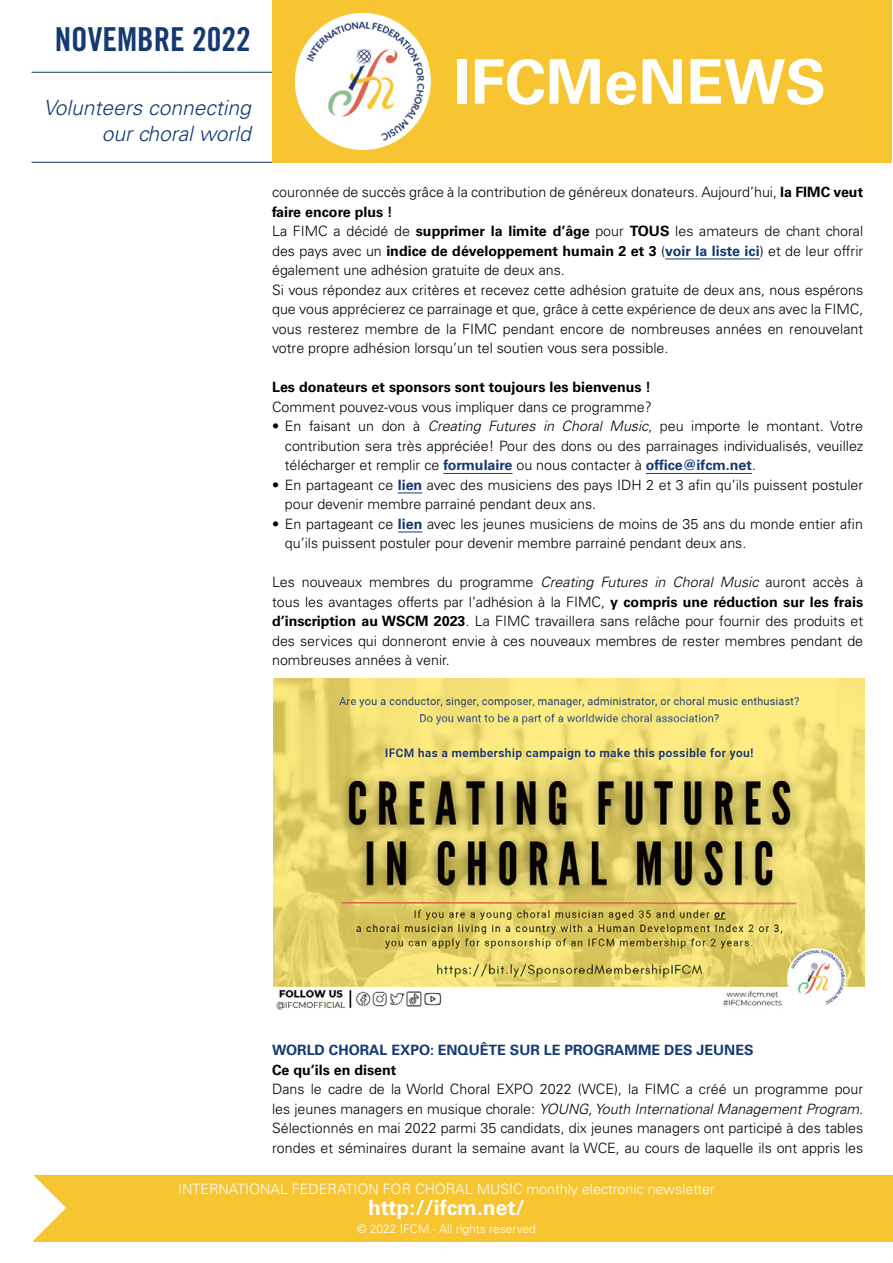
<style>
.page{position:relative;width:893px;height:1263px;background:#fff}
.page>*{position:absolute;margin:0;border:0;box-sizing:border-box;transform-origin:0 0}
.t1{font:700 61.5px "Univers LT Std";color:#fff}
.t2{font:33px "Trade Gothic LT Std Bd Cn 20";color:#153972}
.t3{font:italic 300 21px/25.2px "Univers LT Std";color:#153972;text-align:right}
.t4{font:700 21px "Univers LT Std";color:#fff}
.t5{font:300 14.25px/19.5px "Univers LT Std";color:#000}
.t6{font:300 14.25px "Univers LT Std";color:#fff}
.t7{font:700 14.25px "Univers LT Std";color:#000}
.t8{font:700 14.25px "Univers LT Std";color:#153972}
.t9{font:300 12px "Univers LT Std";color:#fff}
.s1{font-weight:700}
.s2{font-weight:700;color:#153972}
.s3{font-style:italic}
</style>
<div class="page">
<hr style="left:665px;top:259px;width:95px;height:1px;background:#153972">
<hr style="left:443px;top:473px;width:70px;height:1px;background:#153972">
<hr style="left:646px;top:473px;width:106px;height:1px;background:#153972">
<svg style="left:398px;top:493px;width:24px;height:1px"></svg>
<svg style="left:398px;top:532px;width:24px;height:1px"></svg>
<div style="left:33px;top:1176px;width:860px;height:66px;background:#f7c531"></div>
<svg style="left:33px;top:1175px;width:33px;height:66px"></svg>
<div style="left:272px;top:0;width:619px;height:163px;background:#f7c531"></div>
<img style="left:295px;top:13px;width:135px;height:136px">
<hr style="left:32px;top:72px;width:240px;height:1px;background:#153972">
<hr style="left:32px;top:162px;width:240px;height:1px;background:#153972">
<img style="left:274px;top:678px;width:591px;height:332px">
<h2 class="t2" style="left:55px;top:19px;width:198px">NOVEMBRE 2022</h2>
<h3 class="t3" style="left:44px;top:96px;width:209px">Volunteers connecting our choral world</h3>
<h1 class="t1" style="left:454px;top:46px;width:374px">IFCMeNEWS</h1>
<p class="t5" style="left:272px;top:183px;width:593px">couronnée de succès grâce à la contribution de généreux donateurs. Aujourd’hui, <span class="s1">la FIMC veut faire encore plus !<br></span>La FIMC a décidé de <span class="s1">supprimer la limite d’âge</span> pour <span class="s1">TOUS</span> les amateurs de chant choral des pays avec un <span class="s1">indice de développement humain 2 et 3</span> (<span class="s2">voir la liste ici</span>) et de leur offrir également une adhésion gratuite de deux ans.<br>Si vous répondez aux critères et recevez cette adhésion gratuite de deux ans, nous espérons que vous apprécierez ce parrainage et que, grâce à cette expérience de deux ans avec la FIMC, vous resterez membre de la FIMC pendant encore de nombreuses années en renouvelant votre propre adhésion lorsqu’un tel soutien vous sera possible.</p>
<p class="t7" style="left:272px;top:379px;width:380px">Les donateurs et sponsors sont toujours les bienvenus !</p>
<p class="t5" style="left:272px;top:397px;width:381px">Comment pouvez-vous vous impliquer dans ce programme?</p>
<p class="t5" style="left:285px;top:417px;width:580px;text-align:justify;text-indent:-13px">• En faisant un don à <span class="s3">Creating Futures in Choral Music</span>, peu importe le montant. Votre contribution sera très appréciée! Pour des dons ou des parrainages individualisés, veuillez télécharger et remplir ce <span class="s2">formulaire</span> ou nous contacter à <span class="s2">office@ifcm.net</span>.</p>
<p class="t5" style="left:285px;top:475px;width:580px;text-indent:-13px">• En partageant ce <span class="s2">lien</span> avec des musiciens des pays IDH 2 et 3 afin qu’ils puissent postuler pour devenir membre parrainé pendant deux ans.</p>
<p class="t5" style="left:285px;top:514px;width:580px;text-indent:-13px">• En partageant ce <span class="s2">lien</span> avec les jeunes musiciens de moins de 35 ans du monde entier afin qu’ils puissent postuler pour devenir membre parrainé pendant deux ans.</p>
<p class="t5" style="left:272px;top:573px;width:593px;text-align:justify">Les nouveaux membres du programme <span class="s3">Creating Futures in Choral Music</span> auront accès à tous les avantages offerts par l’adhésion à la FIMC, <span class="s1">y compris une réduction sur les frais d’inscription au WSCM 2023</span>. La FIMC travaillera sans relâche pour fournir des produits et des services qui donneront envie à ces nouveaux membres de rester membres pendant de nombreuses années à venir.</p>
<p class="t8" style="left:272px;top:1042px;width:483px">WORLD CHORAL EXPO: ENQUÊTE SUR LE PROGRAMME DES JEUNES</p>
<p class="t7" style="left:272px;top:1061px;width:126px">Ce qu’ils en disent</p>
<p class="t5" style="left:272px;top:1079px;width:593px;text-align:justify">Dans le cadre de la World Choral EXPO 2022 (WCE), la FIMC a créé un programme pour les jeunes managers en musique chorale: <span class="s3">YOUNG, Youth International Management Program</span>.<br>Sélectionnés en mai 2022 parmi 35 candidats, dix jeunes managers ont participé à des tables rondes et séminaires durant la semaine avant la WCE, au cours de laquelle ils ont appris les</p>
<p class="t6" style="left:178px;top:1180px;width:538px">INTERNATIONAL FEDERATION FOR CHORAL MUSIC monthly electronic newsletter</p>
<h3 class="t4" style="left:368px;top:1195px;width:158px">http://ifcm.net/</h3>
<p class="t9" style="left:357px;top:1221px;width:180px">© 2022 IFCM - All rights reserved</p>
</div>
